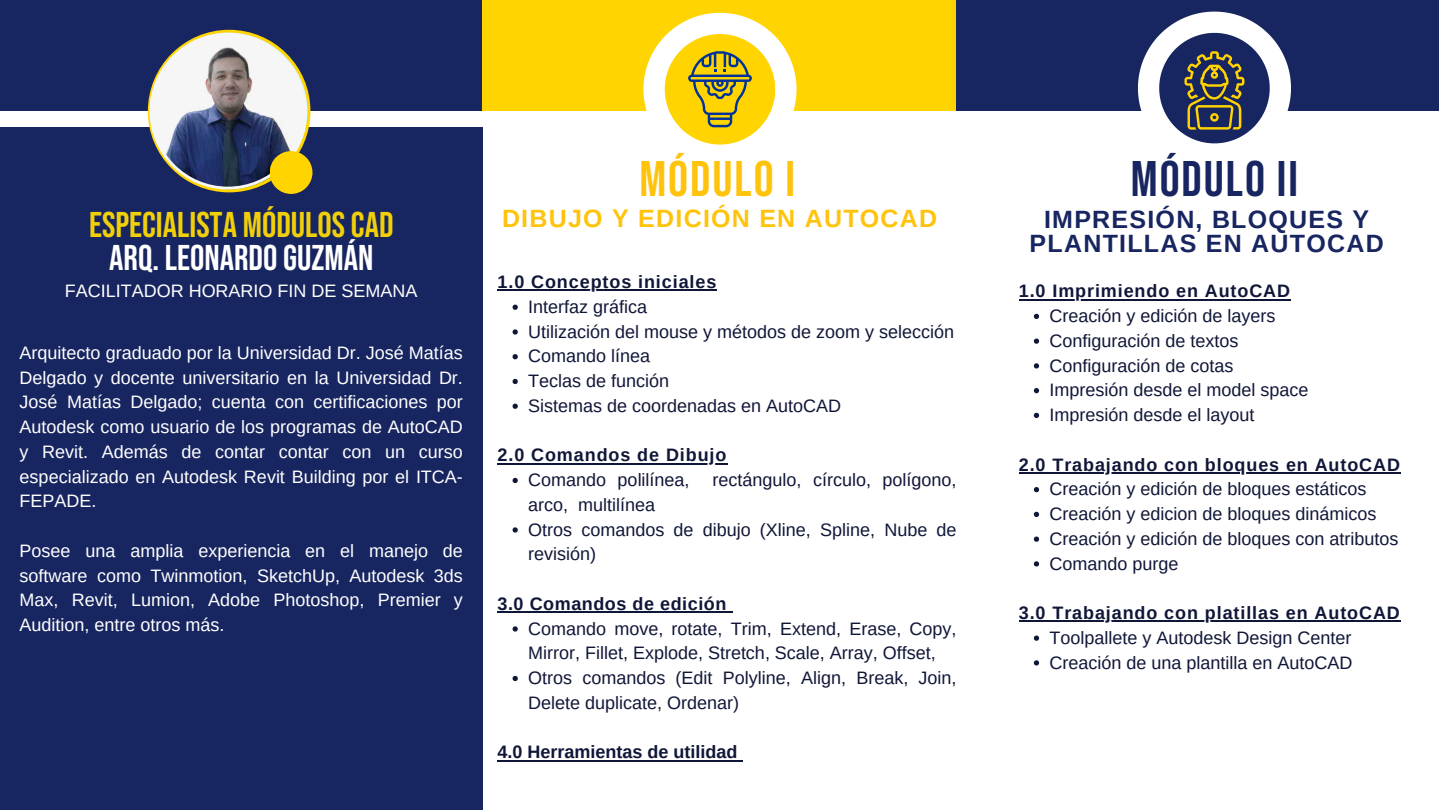
<style>
.page{position:relative;width:1440px;height:810px;background:#fff}
.page>*{position:absolute;margin:0;border:0;box-sizing:border-box;transform-origin:0 0}
.t1{font:50px "Bebas Neue";letter-spacing:.04em;color:#172560}
.t2{font:50px "Bebas Neue";letter-spacing:.04em;color:#ffc30c}
.t3{font:35.8px "Bebas Neue";color:#f1d00a}
.t4{font:35.8px "Bebas Neue";color:#fff}
.t5{font:700 25px/24.8px "Arimo";letter-spacing:.05em;color:#172560;text-align:center}
.t6{font:700 25px "Arimo";letter-spacing:.05em;color:#ffc30c}
.t7{font:18px/24.8px "Arimo";color:#101637}
.t8{font:18px/24.8px "Arimo";color:#fff;text-align:justify}
.t9{font:700 18px "Arimo";letter-spacing:.05em;color:#101637}
.t10{font:700 18px "Arimo";color:#101637}
.t11{font:700 18px "Arimo";letter-spacing:.03em;color:#101637}
</style>
<div class="page">
<div style="left:0;top:0;width:483px;height:111px;background:#172560"></div>
<div style="left:482px;top:0;width:483px;height:111px;background:#ffd400"></div>
<svg style="left:643px;top:13px;width:153px;height:132px"></svg>
<div style="left:956px;top:0;width:483px;height:111px;background:#172560"></div>
<svg style="left:1138px;top:12px;width:153px;height:132px"></svg>
<div style="left:0;top:127px;width:483px;height:683px;background:#172560"></div>
<svg style="left:513px;top:305px;width:5px;height:5px"></svg>
<svg style="left:513px;top:329px;width:5px;height:6px"></svg>
<svg style="left:513px;top:354px;width:5px;height:5px"></svg>
<svg style="left:513px;top:379px;width:5px;height:5px"></svg>
<svg style="left:513px;top:404px;width:5px;height:5px"></svg>
<svg style="left:513px;top:478px;width:5px;height:5px"></svg>
<svg style="left:513px;top:527px;width:5px;height:6px"></svg>
<svg style="left:513px;top:626px;width:5px;height:6px"></svg>
<svg style="left:513px;top:676px;width:5px;height:5px"></svg>
<hr style="left:498px;top:290px;width:219px;height:1px;background:#101637">
<hr style="left:498px;top:463px;width:33px;height:1px;background:#101637">
<hr style="left:531px;top:463px;width:196px;height:1px;background:#101637">
<hr style="left:498px;top:611px;width:229px;height:2px;background:#101637">
<svg style="left:727px;top:611px;width:6px;height:2px"></svg>
<hr style="left:498px;top:760px;width:240px;height:1px;background:#101637">
<svg style="left:1034px;top:314px;width:5px;height:5px"></svg>
<svg style="left:1034px;top:339px;width:5px;height:5px"></svg>
<svg style="left:1034px;top:363px;width:5px;height:6px"></svg>
<svg style="left:1034px;top:388px;width:5px;height:5px"></svg>
<svg style="left:1034px;top:413px;width:5px;height:5px"></svg>
<svg style="left:1034px;top:487px;width:5px;height:5px"></svg>
<svg style="left:1034px;top:512px;width:5px;height:5px"></svg>
<svg style="left:1034px;top:537px;width:5px;height:5px"></svg>
<svg style="left:1034px;top:561px;width:5px;height:6px"></svg>
<svg style="left:1034px;top:636px;width:5px;height:5px"></svg>
<svg style="left:1034px;top:660px;width:5px;height:6px"></svg>
<hr style="left:1019px;top:299px;width:33px;height:1px;background:#101637">
<hr style="left:1052px;top:299px;width:239px;height:1px;background:#101637">
<hr style="left:1019px;top:472px;width:33px;height:2px;background:#101637">
<hr style="left:1052px;top:472px;width:349px;height:2px;background:#101637">
<hr style="left:1019px;top:621px;width:33px;height:1px;background:#101637">
<hr style="left:1052px;top:621px;width:349px;height:1px;background:#101637">
<img style="left:148px;top:30px;width:162px;height:162px">
<div style="left:270px;top:151px;width:42px;height:43px;background:#ffd400;border-radius:50%"></div>
<h2 class="t3" style="left:89px;top:204px;width:306px">ESPECIALISTA MÓDULOS CAD</h2>
<h2 class="t4" style="left:109px;top:237px;width:266px">ARQ. LEONARDO GUZMÁN</h2>
<p class="t8" style="left:65px;top:279px;width:354px">FACILITADOR HORARIO FIN DE SEMANA</p>
<p class="t8" style="left:20px;top:340px;width:445px">Arquitecto graduado por la Universidad Dr. José Matías Delgado y docente universitario en la Universidad Dr.<br>José Matías Delgado; cuenta con certificaciones por Autodesk como usuario de los programas de AutoCAD y Revit. Además de contar contar con un curso especializado en Autodesk Revit Building por el ITCA-FEPADE.</p>
<p class="t8" style="left:20px;top:538px;width:445px">Posee una amplia experiencia en el manejo de software como Twinmotion, SketchUp, Autodesk 3ds Max, Revit, Lumion, Adobe Photoshop, Premier y Audition, entre otros más.</p>
<h1 class="t2" style="left:639px;top:151px;width:157px">MÓDULO I</h1>
<h3 class="t6" style="left:502px;top:204px;width:437px">DIBUJO Y EDICIÓN EN AUTOCAD</h3>
<p class="t9" style="left:498px;top:272px;width:220px">1.0 Conceptos iniciales</p>
<p class="t7" style="left:528px;top:294px;width:427px">Interfaz gráfica<br>Utilización del mouse y métodos de zoom y selección<br>Comando línea<br>Teclas de función<br>Sistemas de coordenadas en AutoCAD</p>
<p class="t9" style="left:498px;top:445px;width:230px">2.0 Comandos de Dibujo</p>
<p class="t7" style="left:528px;top:467px;width:163px">Comando polilínea,</p>
<p class="t7" style="left:713px;top:467px;width:245px">rectángulo, círculo, polígono,</p>
<p class="t7" style="left:528px;top:492px;width:430px">arco, multilínea<br>Otros comandos de dibujo (Xline, Spline, Nube de revisión)</p>
<p class="t11" style="left:498px;top:594px;width:230px">3.0 Comandos de edición</p>
<p class="t7" style="left:528px;top:616px;width:430px">Comando move, rotate, Trim, Extend, Erase, Copy, Mirror, Fillet, Explode, Stretch, Scale, Array, Offset, Otros comandos (Edit Polyline, Align, Break, Join, Delete duplicate, Ordenar)</p>
<p class="t10" style="left:498px;top:742px;width:241px">4.0 Herramientas de utilidad</p>
<h1 class="t1" style="left:1131px;top:151px;width:169px">MÓDULO II</h1>
<h3 class="t5" style="left:1030px;top:207px;width:356px">IMPRESIÓN, BLOQUES Y<br>PLANTILLAS EN AUTOCAD</h3>
<p class="t9" style="left:1019px;top:281px;width:273px">1.0 Imprimiendo en AutoCAD</p>
<p class="t7" style="left:1049px;top:303px;width:260px">Creación y edición de layers<br>Configuración de textos<br>Configuración de cotas<br>Impresión desde el model space<br>Impresión desde el layout</p>
<p class="t9" style="left:1019px;top:454px;width:383px">2.0 Trabajando con bloques en AutoCAD</p>
<p class="t7" style="left:1049px;top:477px;width:350px">Creación y edición de bloques estáticos Creación y edicion de bloques dinámicos Creación y edición de bloques con atributos Comando purge</p>
<p class="t9" style="left:1019px;top:603px;width:383px">3.0 Trabajando con platillas en AutoCAD</p>
<p class="t7" style="left:1049px;top:625px;width:304px">Toolpallete y Autodesk Design Center<br>Creación de una plantilla en AutoCAD</p>
</div>
